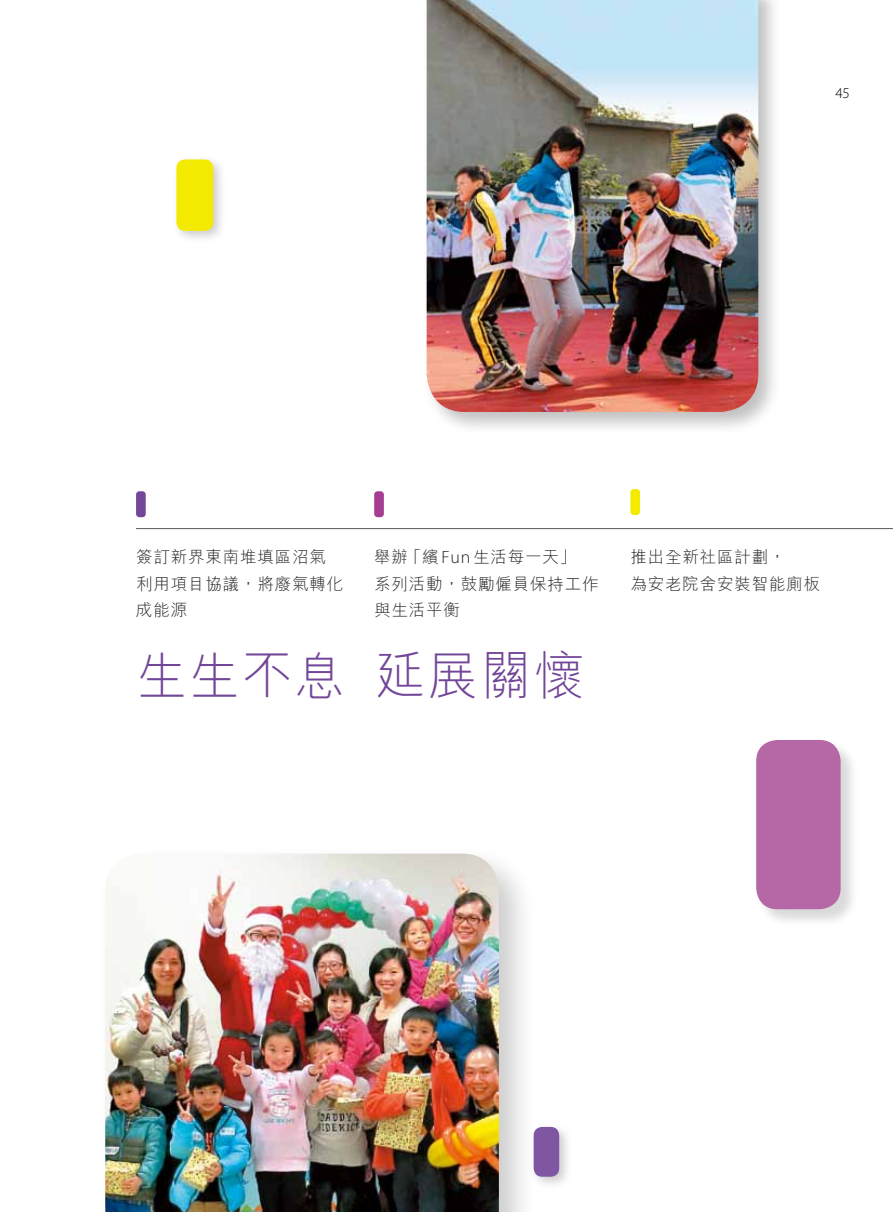
<style>
.page{position:relative;width:893px;height:1212px;background:#fff}
.page>*{position:absolute;margin:0;border:0;box-sizing:border-box;transform-origin:0 0}
.t1{font:300 52.5px "M Hei HK";letter-spacing:.06em;color:#724698;scale:.95 1}
.t2{font:300 16.5px/26.2px "M Hei HK";letter-spacing:.05em;color:#232120}
.t3{font:300 15px "Myriad Pro";color:#000}
.s1{font-family:"Myriad Pro";font-size:17.85px}
</style>
<div class="page">
<div style="left:756px;top:740px;width:103px;height:187px;background:#000;opacity:.15"></div>
<div style="left:756px;top:740px;width:85px;height:169px;background:#b567a6;border-radius:21px"></div>
<div style="left:172px;top:155px;width:55px;height:90px;background:#000;opacity:.2"></div>
<div style="left:176px;top:159px;width:37px;height:72px;background:#f4ea00;border-radius:9px"></div>
<div style="left:96px;top:845px;width:442px;height:367px;background:#000;opacity:.2"></div>
<img style="left:105px;top:854px;width:394px;height:358px">
<div style="left:421px;top:0;width:360px;height:435px;background:#000;opacity:.25"></div>
<img style="left:427px;top:0;width:331px;height:412px">
<div style="left:136px;top:491px;width:10px;height:26px;background:#724698;border-radius:3px"></div>
<div style="left:374px;top:491px;width:10px;height:26px;background:#a53e92;border-radius:3px"></div>
<div style="left:630px;top:489px;width:10px;height:26px;background:#f4ea00;border-radius:3px"></div>
<div style="left:529px;top:1122px;width:44px;height:68px;background:#000;opacity:.2"></div>
<div style="left:534px;top:1127px;width:25px;height:50px;background:#7f56a1;border-radius:9px"></div>
<hr style="left:136px;top:528px;width:757px;height:1px;background:#5a5757">
<p class="t3" style="left:836px;top:84px;width:16px">45</p>
<p class="t2" style="left:136px;top:544px;width:209px">簽訂新界東南堆填區沼氣利用項目協議，將廢氣轉化成能源</p>
<p class="t2" style="left:374px;top:544px;width:226px">舉辦「繽 <span class="s1">Fun</span> 生活每一天」<br>系列活動，鼓勵僱員保持工作與生活平衡</p>
<p class="t2" style="left:630px;top:544px;width:191px">推出全新社區計劃，<br>為安老院舍安裝智能廁板</p>
<h1 class="t1" style="left:136px;top:649px;width:473px">生生不息 延展關懷</h1>
</div>
